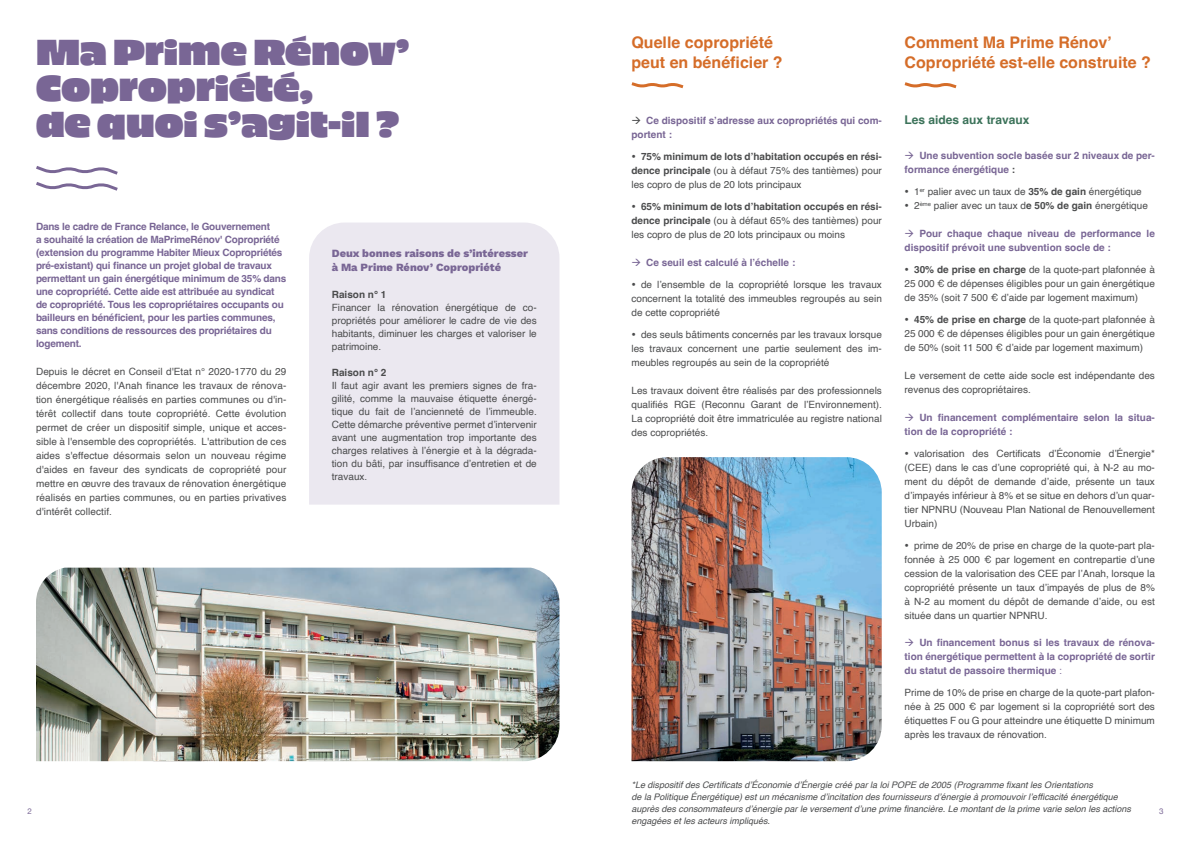
<style>
.page{position:relative;width:1191px;height:842px;background:#fff}
.page>*{position:absolute;margin:0;border:0;box-sizing:border-box;transform-origin:0 0}
.t1{font:36px/36px "Piepie";color:#796695}
.t2{font:700 16px/20px "Helvetica";color:#d56d29}
.t3{font:700 12px "Helvetica";color:#3c735a}
.t4{font:800 11px/14px "Work Sans";color:#796695}
.t5{font:10px/14px "Helvetica";color:#4b4c4d;text-align:justify}
.t6{font:700 10px/13px "Helvetica";letter-spacing:-.02em;color:#796695}
.t7{font:700 10px/14px "Helvetica";color:#796695}
.t8{font:700 10px "Helvetica";color:#4b4c4d}
.t9{font:italic 9px/12px "Helvetica";color:#4b4c4d}
.t10{font:8px "Helvetica Neue";color:#796695}
.s1{color:#4b4c4d}
.s2{font-weight:700}
.s3{font-weight:400}
</style>
<div class="page">
<img style="left:631px;top:457px;width:250px;height:304px">
<img style="left:36px;top:568px;width:523px;height:193px">
<div style="left:309px;top:223px;width:250px;height:282px;background:#ebe8f0"></div>
<svg style="left:36px;top:166px;width:82px;height:25px"></svg>
<svg style="left:631px;top:82px;width:53px;height:7px"></svg>
<svg style="left:904px;top:82px;width:53px;height:7px"></svg>
<h1 class="t1" style="left:36px;top:31px;width:375px">MA PRIME RÉNOV’<br>COPROPRIÉTÉ,<br>DE QUOI S’AGIT-IL ?</h1>
<h2 class="t2" style="left:631px;top:34px;width:153px">Quelle copropriété peut en bénéficier ?</h2>
<h2 class="t2" style="left:904px;top:34px;width:248px">Comment Ma Prime Rénov’<br>Copropriété est-elle construite ?</h2>
<p class="t3" style="left:904px;top:112px;width:126px">Les aides aux travaux</p>
<p class="t7" style="left:904px;top:150px;width:252px">→ Une subvention socle basée sur 2 niveaux de per&shy;formance énergétique <span class="s1">:</span></p>
<p class="t5" style="left:904px;top:185px;width:239px">• 1<sup>er</sup> palier avec un taux de <span class="s2">35% de gain</span> énergétique</p>
<p class="t5" style="left:904px;top:199px;width:245px">• 2<sup>ème</sup> palier avec un taux d<span class="s2">e 50% de gain</span> énergétique</p>
<p class="t7" style="left:904px;top:228px;width:252px">→ Pour chaque chaque niveau de performance le dispositif prévoit une subvention socle de :</p>
<p class="t5" style="left:904px;top:263px;width:252px">• <span class="s2">30% de prise en charge</span> de la quote-part plafonnée à 25 000 € de dépenses éligibles pour un gain énergétique de 35% (soit 7 500 € d’aide par logement maximum)</p>
<p class="t5" style="left:904px;top:313px;width:252px">• <span class="s2">45% de prise en charge</span> de la quote-part plafonnée à 25 000 € de dépenses éligibles pour un gain énergétique de 50% (soit 11 500 € d’aide par logement maximum)</p>
<p class="t5" style="left:904px;top:369px;width:252px">Le versement de cette aide socle est indépendante des revenus des copropriétaires.</p>
<p class="t7" style="left:904px;top:412px;width:252px">→ Un financement complémentaire selon la situa&shy;tion de la copropriété :</p>
<p class="t5" style="left:904px;top:447px;width:252px">• valorisation des Certificats d’Économie d’Énergie* (CEE) dans le cas d’une copropriété qui, à N-2 au mo&shy;ment du dépôt de demande d’aide, présente un taux d’impayés inférieur à 8% et se situe en dehors d’un quar&shy;tier NPNRU (Nouveau Plan National de Renouvellement Urbain)</p>
<p class="t5" style="left:904px;top:539px;width:252px">• prime de 20% de prise en charge de la quote-part pla&shy;fonnée à 25 000 € par logement en contrepartie d’une cession de la valorisation des CEE par l’Anah, lorsque la copropriété présente un taux d’impayés de plus de 8% à N-2 au moment du dépôt de demande d’aide, ou est située dans un quartier NPNRU.</p>
<p class="t6" style="left:904px;top:637px;width:252px;line-height:14px;text-align:justify">→ Un financement bonus si les travaux de rénova&shy;tion énergétique permettent à la copropriété de sortir du statut de passoire thermique <span class="s3">:</span></p>
<p class="t5" style="left:904px;top:686px;width:252px">Prime de 10% de prise en charge de la quote-part plafon&shy;née à 25 000 € par logement si la copropriété sort des étiquettes F ou G pour atteindre une étiquette D minimum après les travaux de rénovation.</p>
<p class="t9" style="left:631px;top:779px;width:501px">*Le dispositif des Certificats d’Économie d’Énergie créé par la loi POPE de 2005 (Programme fixant les Orientations<br>de la Politique Énergétique) est un mécanisme d’incitation des fournisseurs d’énergie à promouvoir l’efficacité énergétique auprès des consommateurs d’énergie par le versement d’une prime financière. Le montant de la prime varie selon les actions engagées et les acteurs impliqués.</p>
<p class="t7" style="left:631px;top:115px;width:252px"><span class="s1">→</span> Ce dispositif s’adresse aux copropriétés qui com&shy;portent :</p>
<p class="t5" style="left:631px;top:150px;width:252px">• <span class="s2">75% minimum de lots d’habitation occupés en rési&shy;dence principale</span> (ou à défaut 75% des tantièmes) pour les copro de plus de 20 lots principaux</p>
<p class="t5" style="left:631px;top:200px;width:252px">• <span class="s2">65% minimum de lots d’habitation occupés en rési&shy;dence principale</span> (ou à défaut 65% des tantièmes) pour les copro de plus de 20 lots principaux ou moins</p>
<p class="t7" style="left:631px;top:257px;width:165px">→ Ce seuil est calculé à l’échelle :</p>
<p class="t5" style="left:631px;top:278px;width:252px">• de l’ensemble de la copropriété lorsque les travaux concernent la totalité des immeubles regroupés au sein de cette copropriété</p>
<p class="t5" style="left:631px;top:328px;width:252px">• des seuls bâtiments concernés par les travaux lorsque les travaux concernent une partie seulement des im&shy;meubles regroupés au sein de la copropriété</p>
<p class="t5" style="left:631px;top:384px;width:252px">Les travaux doivent être réalisés par des professionnels qualifiés RGE (Reconnu Garant de l’Environnement).<br>La copropriété doit être immatriculée au registre national des copropriétés.</p>
<p class="t6" style="left:36px;top:221px;width:252px">Dans le cadre de France Relance, le Gouvernement<br>a souhaité la création de MaPrimeRénov' Copropriété (extension du programme Habiter Mieux Copropriétés pré-existant) qui finance un projet global de travaux permettant un gain énergétique minimum de 35% dans une copropriété. Cette aide est attribuée au syndicat de copropriété. Tous les copropriétaires occupants ou bailleurs en bénéficient, pour les parties communes, sans conditions de ressources des propriétaires du logement.</p>
<p class="t5" style="left:36px;top:365px;width:252px">Depuis le décret en Conseil d'Etat n° 2020-1770 du 29 décembre 2020, l'Anah finance les travaux de rénova&shy;tion énergétique réalisés en parties communes ou d'in&shy;térêt collectif dans toute copropriété. Cette évolution permet de créer un dispositif simple, unique et acces&shy;sible à l'ensemble des copropriétés. L'attribution de ces aides s'effectue désormais selon un nouveau régime d'aides en faveur des syndicats de copropriété pour mettre en œuvre des travaux de rénovation énergétique réalisés en parties communes, ou en parties privatives d'intérêt collectif.</p>
<p class="t4" style="left:332px;top:247px;width:198px">Deux bonnes raisons de s’intéresser à Ma Prime Rénov’ Copropriété</p>
<p class="t8" style="left:332px;top:288px;width:56px">Raison n° 1</p>
<p class="t5" style="left:332px;top:301px;width:206px;line-height:13px">Financer la rénovation énergétique de co&shy;propriétés pour améliorer le cadre de vie des habitants, diminuer les charges et valoriser le patrimoine.</p>
<p class="t8" style="left:332px;top:366px;width:56px">Raison n° 2</p>
<p class="t5" style="left:332px;top:379px;width:206px;line-height:13px">Il faut agir avant les premiers signes de fra&shy;gilité, comme la mauvaise étiquette énergé&shy;tique du fait de l’ancienneté de l’immeuble.<br>Cette démarche préventive permet d’intervenir avant une augmentation trop importante des charges relatives à l’énergie et à la dégrada&shy;tion du bâti, par insuffisance d’entretien et de travaux.</p>
<p class="t10" style="left:28px;top:805px;width:6px">2</p>
<p class="t10" style="left:1159px;top:805px;width:6px">3</p>
</div>
